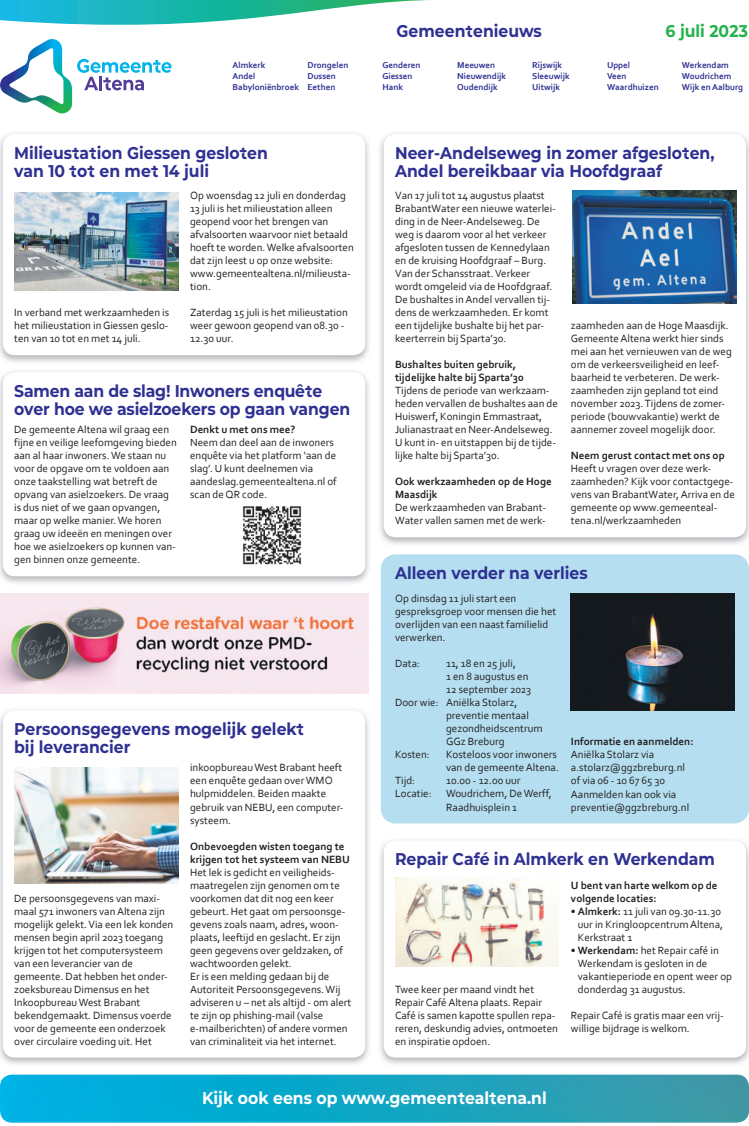
<style>
.page{position:relative;width:749px;height:1126px;background:#fff}
.page>*{position:absolute;margin:0;border:0;box-sizing:border-box;transform-origin:0 0}
.t1{font:700 17px/18px "Mont Altena";color:#2e3092}
.t2{font:700 17px "Mont Altena";color:#fff}
.t3{font:700 17px "Mont Altena";color:#23b24b}
.t4{font:11px/13px "Corbel";color:#231f20}
.t5{font:700 11px/13px "Corbel";color:#231f20}
.t6{font:700 9px/11px "Corbel";color:#2e3092}
.s1{font-weight:700}
</style>
<div class="page">
<img style="left:0;top:133px;width:369px;height:229px">
<div style="left:3px;top:134px;width:362px;height:221px;background:#fff;border-radius:12px"></div>
<img style="left:14px;top:192px;width:164px;height:98px">
<img style="left:380px;top:133px;width:368px;height:411px">
<div style="left:383px;top:134px;width:363px;height:403px;background:#fff;border-radius:12px"></div>
<img style="left:572px;top:190px;width:164px;height:113px">
<img style="left:0;top:710px;width:369px;height:354px">
<div style="left:3px;top:710px;width:362px;height:347px;background:#fff;border-radius:12px"></div>
<img style="left:14px;top:767px;width:164px;height:116px">
<div style="left:382px;top:555px;width:365px;height:267px;background:#b5dff0;border-radius:13px"></div>
<div style="left:381px;top:554px;width:367px;height:269px;border:3px solid #b5dff0;border-radius:13px"></div>
<img style="left:570px;top:593px;width:164px;height:117px">
<img style="left:380px;top:840px;width:368px;height:224px">
<div style="left:383px;top:840px;width:363px;height:217px;background:#fff;border-radius:12px"></div>
<img style="left:395px;top:877px;width:163px;height:89px">
<img style="left:0;top:1074px;width:748px;height:48px">
<img style="left:0;top:371px;width:369px;height:212px">
<div style="left:3px;top:372px;width:362px;height:204px;background:#fff;border-radius:12px"></div>
<img style="left:243px;top:506px;width:59px;height:59px">
<img style="left:0;top:593px;width:133px;height:100px">
<img style="left:133px;top:593px;width:235px;height:100px">
<svg style="left:0;top:0;width:431px;height:113px"></svg>
<h1 class="t1" style="left:396px;top:21px;width:147px">Gemeentenieuws</h1>
<h1 class="t3" style="left:665px;top:19px;width:84px">6 juli 2023</h1>
<p class="t6" style="left:232px;top:60px;width:68px">Almkerk<br>Andel<br>Babyloniënbroek</p>
<p class="t6" style="left:307px;top:60px;width:42px">Drongelen<br>Dussen<br>Eethen</p>
<p class="t6" style="left:382px;top:60px;width:40px">Genderen<br>Giessen<br>Hank</p>
<p class="t6" style="left:457px;top:60px;width:50px">Meeuwen<br>Nieuwendijk<br>Oudendijk</p>
<p class="t6" style="left:532px;top:60px;width:39px">Rijswijk<br>Sleeuwijk<br>Uitwijk</p>
<p class="t6" style="left:607px;top:60px;width:53px">Uppel<br>Veen<br>Waardhuizen</p>
<p class="t6" style="left:681px;top:60px;width:63px">Werkendam<br>Woudrichem<br>Wijk en Aalburg</p>
<h1 class="t1" style="left:14px;top:143px;width:255px">Milieustation Giessen gesloten van 10 tot en met 14 juli</h1>
<p class="t4" style="left:14px;top:306px;width:156px;text-align:justify">In verband met werkzaamheden is het milieustation in Giessen geslo&shy;ten van 10 tot en met 14 juli.</p>
<p class="t4" style="left:190px;top:189px;width:165px">Op woensdag 12 juli en donderdag<br>13 juli is het milieustation alleen geopend voor het brengen van afvalsoorten waarvoor niet betaald hoeft te worden. Welke afvalsoorten dat zijn leest u op onze website: www.gemeentealtena.nl/milieusta&shy;tion.</p>
<p class="t4" style="left:190px;top:306px;width:159px">Zaterdag 15 juli is het milieustation weer gewoon geopend van 08.30 -<br>12.30 uur.</p>
<h1 class="t1" style="left:14px;top:381px;width:337px">Samen aan de slag! Inwoners enquête over hoe we asielzoekers op gaan vangen</h1>
<p class="t4" style="left:14px;top:423px;width:164px">De gemeente Altena wil graag een fijne en veilige leefomgeving bieden aan al haar inwoners. We staan nu voor de opgave om te voldoen aan onze taakstelling wat betreft de opvang van asielzoekers. De vraag is dus niet of we gaan opvangen, maar op welke manier. We horen graag uw ideeën en meningen over hoe we asielzoekers op kunnen van&shy;gen binnen onze gemeente.</p>
<p class="t5" style="left:190px;top:423px;width:107px">Denkt u met ons mee?</p>
<p class="t4" style="left:190px;top:436px;width:148px">Neem dan deel aan de inwoners enquête via het platform ‘aan de slag’. U kunt deelnemen via aandeslag.gemeentealtena.nl of scan de QR code.</p>
<h1 class="t1" style="left:14px;top:719px;width:291px">Persoonsgegevens mogelijk gelekt bij leverancier</h1>
<p class="t4" style="left:14px;top:891px;width:161px">De persoonsgegevens van maxi&shy;maal 571 inwoners van Altena zijn mogelijk gelekt. Via een lek konden mensen begin april 2023 toegang krijgen tot het computersysteem van een leverancier van de gemeente. Dat hebben het onder&shy;zoeksbureau Dimensus en het<br>Inkoopbureau West Brabant bekendgemaakt. Dimensus voerde voor de gemeente een onderzoek over circulaire voeding uit. Het</p>
<p class="t4" style="left:190px;top:761px;width:155px">inkoopbureau West Brabant heeft een enquête gedaan over WMO hulpmiddelen. Beiden maakte gebruik van NEBU, een computer&shy;systeem.</p>
<p class="t5" style="left:190px;top:839px;width:161px">Onbevoegden wisten toegang te krijgen tot het systeem van NEBU</p>
<p class="t4" style="left:190px;top:865px;width:163px">Het lek is gedicht en veiligheids&shy;maatregelen zijn genomen om te voorkomen dat dit nog een keer gebeurt. Het gaat om persoonsge&shy;gevens zoals naam, adres, woon&shy;plaats, leeftijd en geslacht. Er zijn geen gegevens over geldzaken, of wachtwoorden gelekt.<br>Er is een melding gedaan bij de<br>Autoriteit Persoonsgegevens. Wij adviseren u – net als altijd - om alert te zijn op phishing-mail (valse e-mailberichten) of andere vormen van criminaliteit via het internet.</p>
<h1 class="t1" style="left:395px;top:143px;width:321px">Neer-Andelseweg in zomer afgesloten,<br>Andel bereikbaar via Hoofdgraaf</h1>
<p class="t4" style="left:395px;top:189px;width:162px">Van 17 juli tot 14 augustus plaatst BrabantWater een nieuwe waterlei&shy;ding in de Neer-Andelseweg. De weg is daarom voor al het verkeer afgesloten tussen de Kennedylaan en de kruising Hoofdgraaf – Burg.<br>Van der Schansstraat. Verkeer wordt omgeleid via de Hoofdgraaf.<br>De bushaltes in Andel vervallen tij&shy;dens de werkzaamheden. Er komt een tijdelijke bushalte bij het par&shy;keerterrein bij Sparta’30.</p>
<p class="t5" style="left:395px;top:358px;width:130px">Bushaltes buiten gebruik, tijdelijke halte bij Sparta’30</p>
<p class="t4" style="left:395px;top:384px;width:164px">Tijdens de periode van werkzaam&shy;heden vervallen de bushaltes aan de Huiswerf, Koningin Emmastraat, Julianastraat en Neer-Andelseweg.<br>U kunt in- en uitstappen bij de tijde&shy;lijke halte bij Sparta’30.</p>
<p class="t5" style="left:395px;top:475px;width:158px">Ook werkzaamheden op de Hoge<br>Maasdijk</p>
<p class="t4" style="left:395px;top:501px;width:152px">De werkzaamheden van Brabant-<br>Water vallen samen met de werk-</p>
<p class="t4" style="left:570px;top:319px;width:162px">zaamheden aan de Hoge Maasdijk.<br>Gemeente Altena werkt hier sinds mei aan het vernieuwen van de weg om de verkeersveiligheid en leef&shy;baarheid te verbeteren. De werk&shy;zaamheden zijn gepland tot eind november 2023. Tijdens de zomer&shy;periode (bouwvakantie) werkt de aannemer zoveel mogelijk door.</p>
<p class="t5" style="left:570px;top:449px;width:155px">Neem gerust contact met ons op</p>
<p class="t4" style="left:570px;top:462px;width:165px">Heeft u vragen over deze werk&shy;zaamheden? Kijk voor contactgege&shy;vens van BrabantWater, Arriva en de gemeente op www.gemeenteal&shy;tena.nl/werkzaamheden</p>
<h1 class="t1" style="left:395px;top:563px;width:194px">Alleen verder na verlies</h1>
<p class="t4" style="left:395px;top:592px;width:163px">Op dinsdag 11 juli start een gespreksgroep voor mensen die het overlijden van een naast familielid verwerken.</p>
<p class="t4" style="left:395px;top:657px;width:26px">Data:</p>
<p class="t4" style="left:446px;top:657px;width:71px">11, 18 en 25 juli,</p>
<p class="t4" style="left:446px;top:670px;width:84px">1 en 8 augustus en</p>
<p class="t4" style="left:446px;top:683px;width:86px">12 september 2023</p>
<p class="t4" style="left:395px;top:696px;width:124px">Door wie: Aniëlka Stolarz,</p>
<p class="t4" style="left:446px;top:709px;width:84px">preventie mentaal</p>
<p class="t4" style="left:446px;top:722px;width:98px">gezondheidscentrum</p>
<p class="t4" style="left:446px;top:735px;width:60px">GGz Breburg</p>
<p class="t4" style="left:395px;top:748px;width:36px">Kosten:</p>
<p class="t4" style="left:446px;top:748px;width:114px">Kosteloos voor inwoners van de gemeente Altena.</p>
<p class="t4" style="left:395px;top:774px;width:22px">Tijd:</p>
<p class="t4" style="left:446px;top:774px;width:76px">10.00 - 12.00 uur</p>
<p class="t4" style="left:395px;top:787px;width:38px">Locatie:</p>
<p class="t4" style="left:446px;top:787px;width:107px">Woudrichem, De Werff,<br>Raadhuisplein 1</p>
<p class="t5" style="left:570px;top:735px;width:124px">Informatie en aanmelden:</p>
<p class="t4" style="left:570px;top:748px;width:120px">Aniëlka Stolarz via a.stolarz@ggzbreburg.nl of via 06 - 10 67 65 30<br>Aanmelden kan ook via preventie@ggzbreburg.nl</p>
<h1 class="t1" style="left:395px;top:849px;width:321px">Repair Café in Almkerk en Werkendam</h1>
<p class="t4" style="left:395px;top:982px;width:164px">Twee keer per maand vindt het<br>Repair Café Altena plaats. Repair<br>Café is samen kapotte spullen repa&shy;reren, deskundig advies, ontmoeten en inspiratie opdoen.</p>
<p class="t5" style="left:570px;top:878px;width:148px">U bent van harte welkom op de volgende locaties:</p>
<p class="t4" style="left:577px;top:904px;width:147px;text-indent:-7px">• <span class="s1">Almkerk:</span> 11 juli van 09.30-11.30 uur in Kringloopcentrum Altena,<br>Kerkstraat 1</p>
<p class="t4" style="left:577px;top:943px;width:156px;text-indent:-7px">• <span class="s1">Werkendam:</span> het Repair café in<br>Werkendam is gesloten in de vakantieperiode en opent weer op donderdag 31 augustus.</p>
<p class="t4" style="left:570px;top:1008px;width:154px">Repair Café is gratis maar een vrij&shy;willige bijdrage is welkom.</p>
<h1 class="t2" style="left:202px;top:1085px;width:346px">Kijk ook eens op www.gemeentealtena.nl</h1>
</div>
